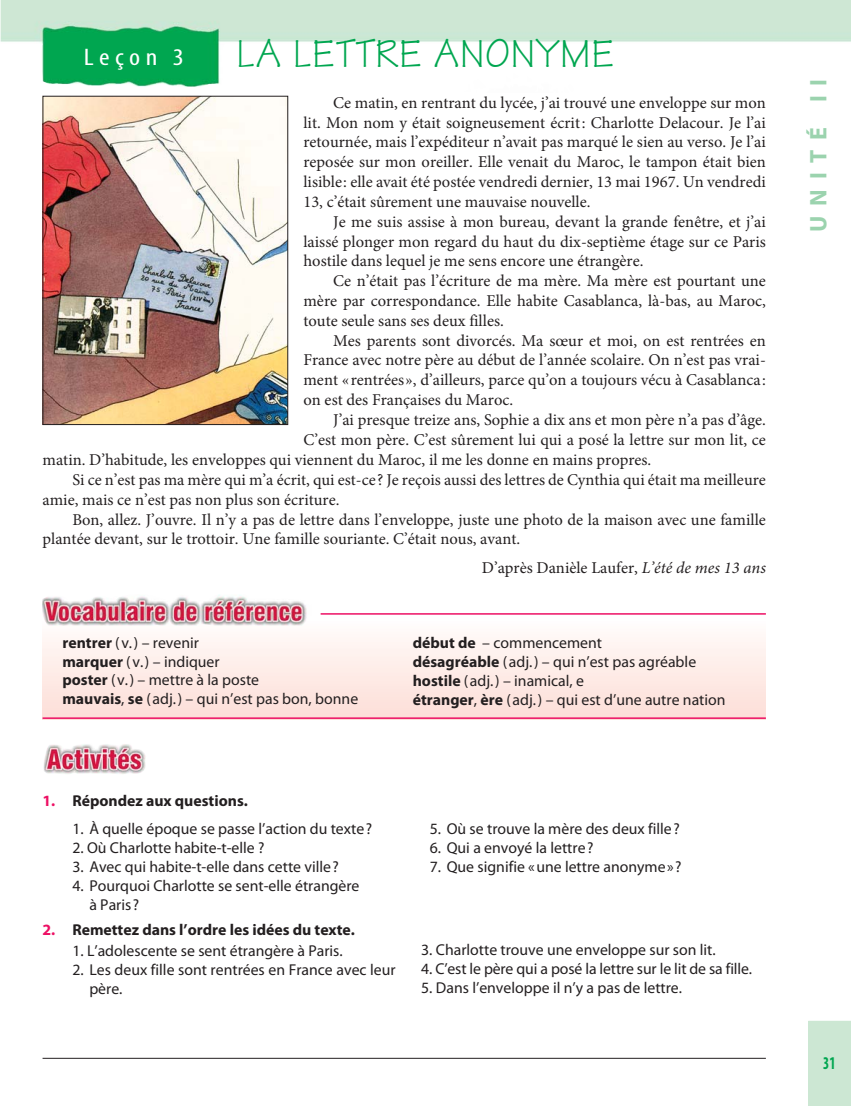
<style>
.page{position:relative;width:851px;height:1106px;background:#fff}
.page>*{position:absolute;margin:0;border:0;box-sizing:border-box;transform-origin:0 0}
.t1{font:42px "Technical Plain";color:#00a650}
.t2{font:700 24px "Myriad Pro";letter-spacing:.4em;color:#9bd3ae}
.t3{font:700 condensed 18px "Myriad Pro";color:#00a650;scale:.8 1}
.t4{font:16.5px/19.8px "Minion Pro";color:#231f20;text-align:justify}
.t5{font:15.75px/18.9px "Myriad Pro";color:#231f20}
.t6{font:700 15.75px "Myriad Pro";color:#231f20}
.s1{font-family:"Myriad Pro";font-stretch:condensed;font-size:24px;color:#fff}
.s2{font-style:italic}
.s3{font-weight:700}
.s4{color:#ed1064}
</style>
<div class="page">
<div style="left:808px;top:1020px;width:42px;height:85px;background:#cce7d3"></div>
<img style="left:1px;top:0;width:849px;height:87px">
<hr style="left:43px;top:1057px;width:722px;height:1px;background:#231f20">
<img style="left:45px;top:98px;width:241px;height:325px">
<div style="left:43px;top:96px;width:245px;height:329px;border:1px solid #231f20"></div>
<div style="left:43px;top:620px;width:722px;height:99px;background:linear-gradient(to bottom,#fffdfc,#fdddd6)"></div>
<hr style="left:320px;top:613px;width:445px;height:1px;background:#ed1064">
<img style="left:43px;top:595px;width:268px;height:31px">
<hr style="left:43px;top:717px;width:722px;height:2px;background:#ed1064">
<img style="left:44px;top:744px;width:102px;height:30px">
<h1 class="t1" style="left:84px;top:39px;width:532px"><span class="s1">L e ç o n 3</span> LA LETTRE ANONYME</h1>
<p class="t4" style="left:303px;top:94px;width:464px;text-indent:30px">Ce matin, en rentrant du lycée, j’ai trouvé une enveloppe sur mon lit. Mon nom y était soigneusement écrit: Charlotte Delacour. Je l’ai retournée, mais l’expéditeur n’avait pas marqué le sien au verso. Je l’ai reposée sur mon oreiller. Elle venait du Maroc, le tampon était bien lisible: elle avait été postée vendredi dernier, 13 mai 1967. Un vendredi 13, c’était sûrement une mauvaise nouvelle.</p>
<p class="t4" style="left:303px;top:213px;width:464px;text-indent:30px">Je me suis assise à mon bureau, devant la grande fenêtre, et j’ai laissé plonger mon regard du haut du dix-septième étage sur ce Paris hostile dans lequel je me sens encore une étrangère.</p>
<p class="t4" style="left:303px;top:272px;width:464px;text-indent:30px">Ce n’était pas l’écriture de ma mère. Ma mère est pourtant une mère par correspondance. Elle habite Casablanca, là-bas, au Maroc, toute seule sans ses deux filles.</p>
<p class="t4" style="left:303px;top:332px;width:464px;text-indent:30px">Mes parents sont divorcés. Ma sœur et moi, on est rentrées en France avec notre père au début de l’année scolaire. On n’est pas vrai&shy;ment «rentrées», d’ailleurs, parce qu’on a toujours vécu à Casablanca: on est des Françaises du Maroc.</p>
<p class="t4" style="left:333px;top:411px;width:434px">J’ai presque treize ans, Sophie a dix ans et mon père n’a pas d’âge.</p>
<p class="t4" style="left:303px;top:431px;width:464px">C’est mon père. C’est sûrement lui qui a posé la lettre sur mon lit, ce</p>
<p class="t4" style="left:43px;top:451px;width:610px">matin. D’habitude, les enveloppes qui viennent du Maroc, il me les donne en mains propres.</p>
<p class="t4" style="left:72px;top:471px;width:695px">Si ce n’est pas ma mère qui m’a écrit, qui est-ce? Je reçois aussi des lettres de Cynthia qui était ma meilleure</p>
<p class="t4" style="left:43px;top:491px;width:298px">amie, mais ce n’est pas non plus son écriture.</p>
<p class="t4" style="left:72px;top:511px;width:695px">Bon, allez. J’ouvre. Il n’y a pas de lettre dans l’enveloppe, juste une photo de la maison avec une famille</p>
<p class="t4" style="left:43px;top:530px;width:479px">plantée devant, sur le trottoir. Une famille souriante. C’était nous, avant.</p>
<p class="t4" style="left:482px;top:559px;width:285px">D’après Danièle Laufer, <span class="s2">L’été de mes 13 ans</span></p>
<p class="t5" style="left:62px;top:634px;width:297px"><span class="s3">rentrer</span> (v.) – revenir<br><span class="s3">marquer</span> (v.) – indiquer<br><span class="s3">poster</span> (v.) – mettre à la poste<br><span class="s3">mauvais</span>, <span class="s3">se</span> (adj.) – qui n’est pas bon, bonne</p>
<p class="t5" style="left:412px;top:635px;width:314px"><span class="s3">début de</span> – commencement<br><span class="s3">désagréable</span> (adj.) – qui n’est pas agréable <span class="s3">hostile</span> (adj.) – inamical, e<br><span class="s3">étranger</span>, <span class="s3">ère</span> (adj.) – qui est d’une autre nation</p>
<p class="t6" style="left:43px;top:794px;width:207px"><span class="s4">1.</span> Répondez aux questions.</p>
<p class="t5" style="left:72px;top:821px;width:301px">1. À quelle époque se passe l’action du texte?</p>
<p class="t5" style="left:72px;top:839px;width:194px">2. Où Charlotte habite-t-elle ?</p>
<p class="t5" style="left:72px;top:858px;width:268px">3. Avec qui habite-t-elle dans cette ville?</p>
<p class="t5" style="left:89px;top:877px;width:271px;text-indent:-17px">4. Pourquoi Charlotte se sent-elle étrangère à Paris?</p>
<p class="t6" style="left:43px;top:923px;width:314px"><span class="s4">2.</span> Remettez dans l’ordre les idées du texte.</p>
<p class="t5" style="left:72px;top:942px;width:272px">1. L’adolescente se sent étrangère à Paris.</p>
<p class="t5" style="left:89px;top:961px;width:308px;text-indent:-17px">2. Les deux fille sont rentrées en France avec leur père.</p>
<p class="t5" style="left:429px;top:821px;width:251px">5. Où se trouve la mère des deux fille?</p>
<p class="t5" style="left:429px;top:839px;width:165px">6. Qui a envoyé la lettre?</p>
<p class="t5" style="left:429px;top:858px;width:253px">7. Que signifie «une lettre anonyme»?</p>
<p class="t5" style="left:421px;top:942px;width:296px">3. Charlotte trouve une enveloppe sur son lit.</p>
<p class="t5" style="left:421px;top:961px;width:332px">4. C’est le père qui a posé la lettre sur le lit de sa fille.</p>
<p class="t5" style="left:421px;top:979px;width:262px">5. Dans l’enveloppe il n’y a pas de lettre.</p>
<h2 class="t2" style="left:809px;top:232px;width:154px;rotate:-90deg">UNITÉ II</h2>
<p class="t3" style="left:823px;top:1056px;width:17px">31</p>
</div>
